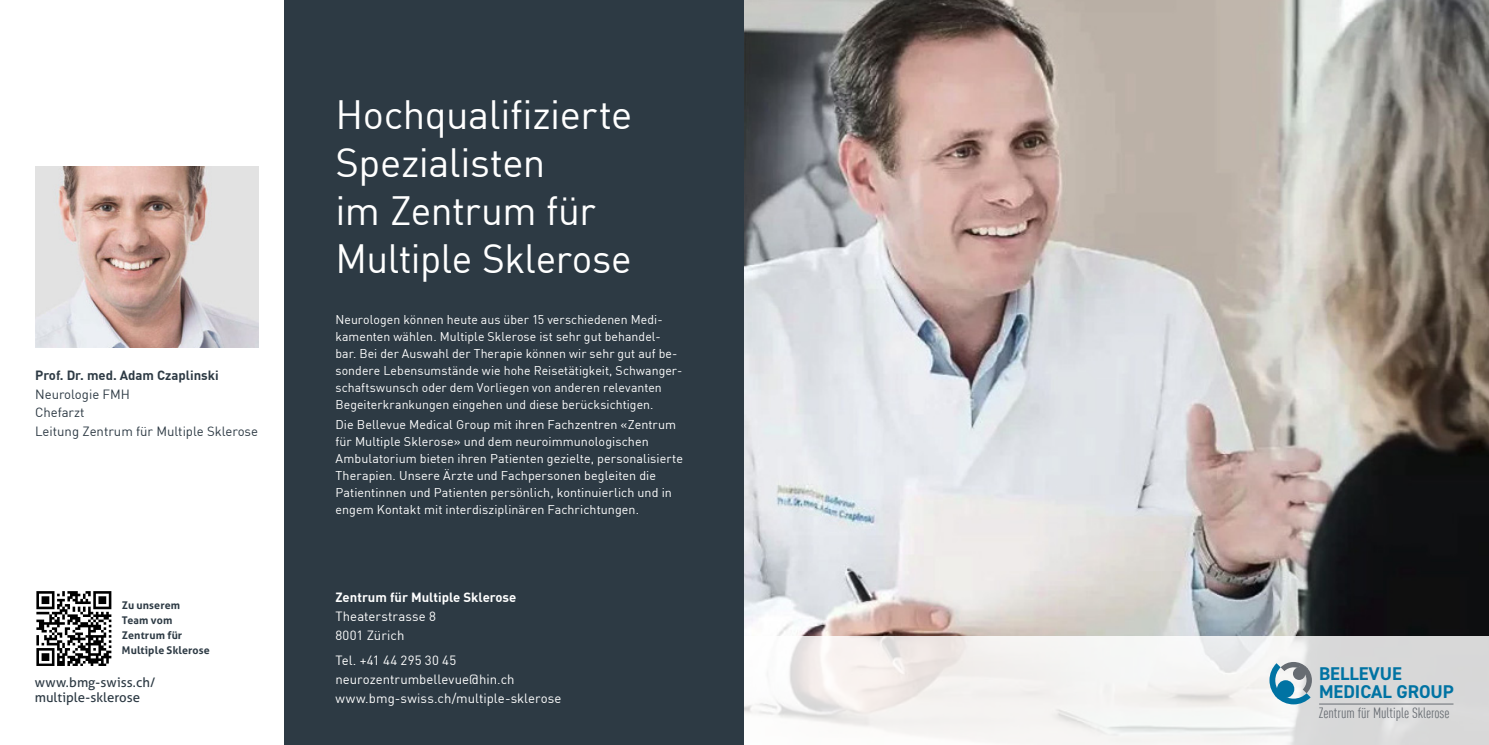
<style>
.page{position:relative;width:1489px;height:745px;background:#fff}
.page>*{position:absolute;margin:0;border:0;box-sizing:border-box;transform-origin:0 0}
.t1{font:40px/48px "DINOT";letter-spacing:-.015em;color:#fff}
.t2{font:700 18.5px/18.2px "DIN2014";color:#0073a3}
.t3{font:condensed 14.62px "DINOT";color:#676c72}
.t4{font:13.12px/18.8px "DINOT";letter-spacing:.005em;color:#fff}
.t5{font:13.12px/18.8px "DINOT";color:#2d3a44}
.t6{font:13.12px/15px "Aller";color:#2d3a44}
.t7{font:700 13.12px "DINOT";color:#fff}
.t8{font:700 13.12px "DINOT";color:#2d3a44}
.t9{font:12.5px/16.9px "DINOT";letter-spacing:.005em;color:#fff}
.t10{font:700 10.62px/15px "Aller";letter-spacing:.015em;color:#2d3a44}
</style>
<div class="page">
<div style="left:283px;top:0;width:461px;height:744px;background:#2d3a44"></div>
<img style="left:744px;top:0;width:744px;height:635px">
<svg style="left:744px;top:635px;width:744px;height:109px;fill:#f4f1f0"></svg>
<svg style="left:1269px;top:661px;width:42px;height:43px"></svg>
<div style="left:1292px;top:667px;width:13px;height:12px;background:#676c72;border-radius:50%"></div>
<div style="left:1276px;top:679px;width:18px;height:18px;background:#0073a3;border-radius:50%"></div>
<hr style="left:1318px;top:703px;width:135px;height:1px;background:#676c72">
<div style="left:34px;top:588px;width:80px;height:77px;background:linear-gradient(to bottom,#fff,#fff)"></div>
<svg style="left:36px;top:590px;width:75px;height:75px"></svg>
<img style="left:35px;top:166px;width:224px;height:181px">
<p class="t8" style="left:35px;top:364px;width:185px">Prof. Dr. med. Adam Czaplinski</p>
<p class="t5" style="left:35px;top:383px;width:224px">Neurologie FMH<br>Chefarzt<br>Leitung Zentrum für Multiple Sklerose</p>
<p class="t10" style="left:122px;top:596px;width:89px">Zu unserem<br>Team vom<br>Zentrum für<br>Multiple Sklerose</p>
<p class="t6" style="left:35px;top:674px;width:122px">www.bmg-swiss.ch/ multiple-sklerose</p>
<h1 class="t1" style="left:335px;top:86px;width:298px">Hochqualifizierte<br>Spezialisten<br>im Zentrum für<br>Multiple Sklerose</h1>
<p class="t9" style="left:335px;top:310px;width:348px">Neurologen können heute aus über 15 verschiedenen Medi&shy;kamenten wählen. Multiple Sklerose ist sehr gut behandel&shy;bar. Bei der Auswahl der Therapie können wir sehr gut auf be&shy;sondere Lebensumstände wie hohe Reisetätigkeit, Schwanger&shy;schaftswunsch oder dem Vorliegen von anderen relevanten Begeiterkrankungen eingehen und diese berücksichtigen.</p>
<p class="t9" style="left:335px;top:414px;width:349px">Die Bellevue Medical Group mit ihren Fachzentren «Zentrum für Multiple Sklerose» und dem neuroimmunologischen Ambulatorium bieten ihren Patienten gezielte, personalisierte Therapien. Unsere Ärzte und Fachpersonen begleiten die Patientinnen und Patienten persönlich, kontinuierlich und in engem Kontakt mit interdisziplinären Fachrichtungen.</p>
<p class="t7" style="left:335px;top:586px;width:182px">Zentrum für Multiple Sklerose</p>
<p class="t4" style="left:335px;top:605px;width:102px">Theaterstrasse 8<br>8001 Zürich</p>
<p class="t4" style="left:335px;top:649px;width:228px">Tel. +41 44 295 30 45 neurozentrumbellevue@hin.ch www.bmg-swiss.ch/multiple-sklerose</p>
<h2 class="t2" style="left:1318px;top:663px;width:136px">BELLEVUE<br>MEDICAL GROUP</h2>
<p class="t3" style="left:1318px;top:702px;width:132px">Zentrum für Multiple Sklerose</p>
</div>
